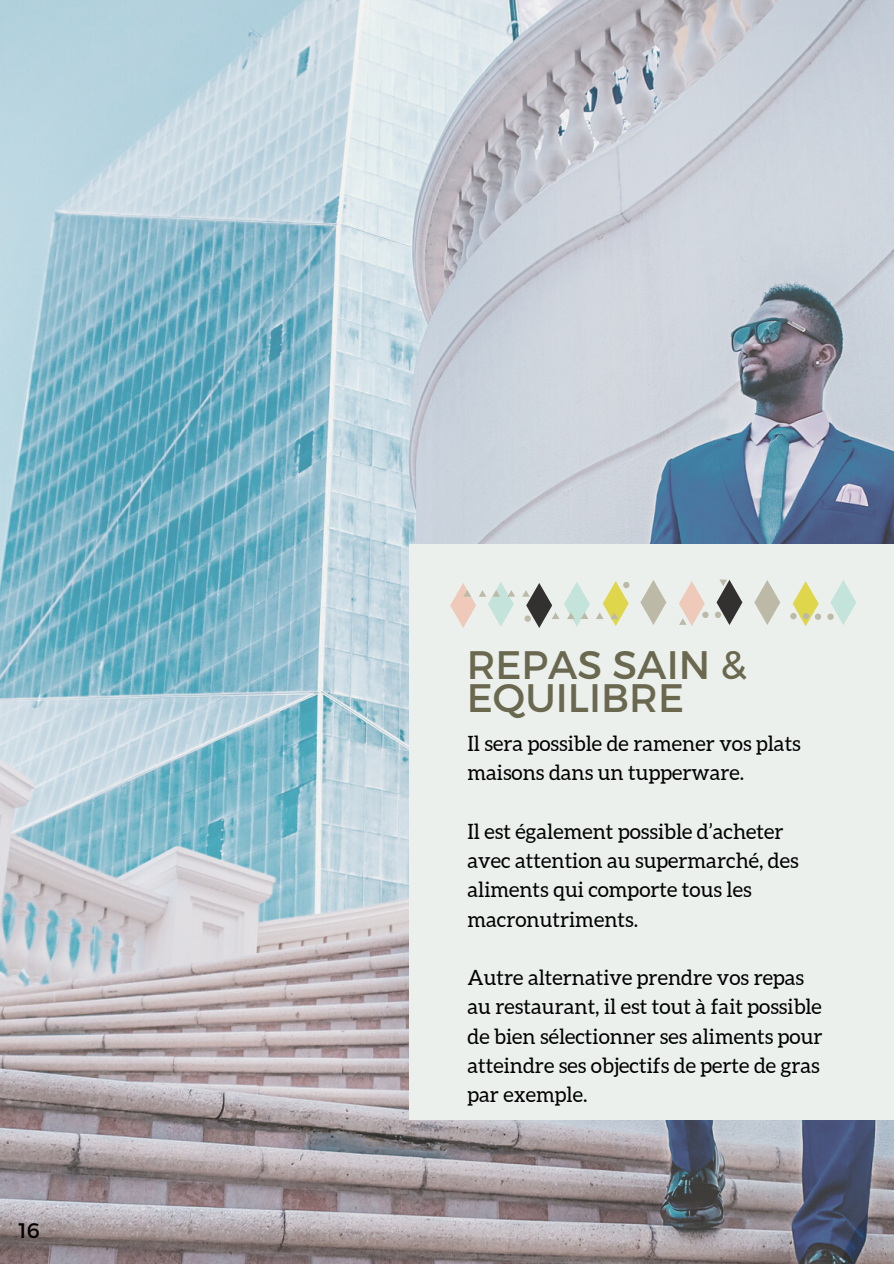
<style>
.page{position:relative;width:894px;height:1264px;background:#fff}
.page>*{position:absolute;margin:0;border:0;box-sizing:border-box;transform-origin:0 0}
.t1{font:39.75px/32.7px "Montserrat";color:#6b6850}
.t2{font:21px/29.2px "Aleo";color:#000}
.t3{font:21px "Montserrat";color:#000}
</style>
<div class="page">
<img style="left:0;top:0;width:893px;height:1263px">
<div style="left:409px;top:544px;width:484px;height:576px;background:#ebf0ed"></div>
<svg style="left:450px;top:582px;width:65px;height:46px"></svg>
<svg style="left:640px;top:580px;width:26px;height:45px"></svg>
<svg style="left:754px;top:580px;width:26px;height:45px"></svg>
<svg style="left:522px;top:582px;width:67px;height:46px"></svg>
<svg style="left:596px;top:581px;width:33px;height:45px"></svg>
<svg style="left:790px;top:581px;width:30px;height:45px"></svg>
<svg style="left:827px;top:580px;width:29px;height:45px"></svg>
<svg style="left:679px;top:581px;width:29px;height:45px"></svg>
<svg style="left:715px;top:579px;width:27px;height:46px"></svg>
<p class="t3" style="left:19px;top:1216px;width:23px">16</p>
<p class="t1" style="left:466px;top:646px;width:281px">REPAS SAIN &amp;<br>EQUILIBRE</p>
<p class="t2" style="left:467px;top:728px;width:335px">Il sera possible de ramener vos plats maisons dans un tupperware.</p>
<p class="t2" style="left:467px;top:816px;width:333px">Il est également possible d’acheter avec attention au supermarché, des aliments qui comporte tous les macronutriments.</p>
<p class="t2" style="left:467px;top:962px;width:356px">Autre alternative prendre vos repas au restaurant, il est tout à fait possible de bien sélectionner ses aliments pour atteindre ses objectifs de perte de gras</p>
<p class="t2" style="left:467px;top:1080px;width:121px">par exemple.</p>
</div>
